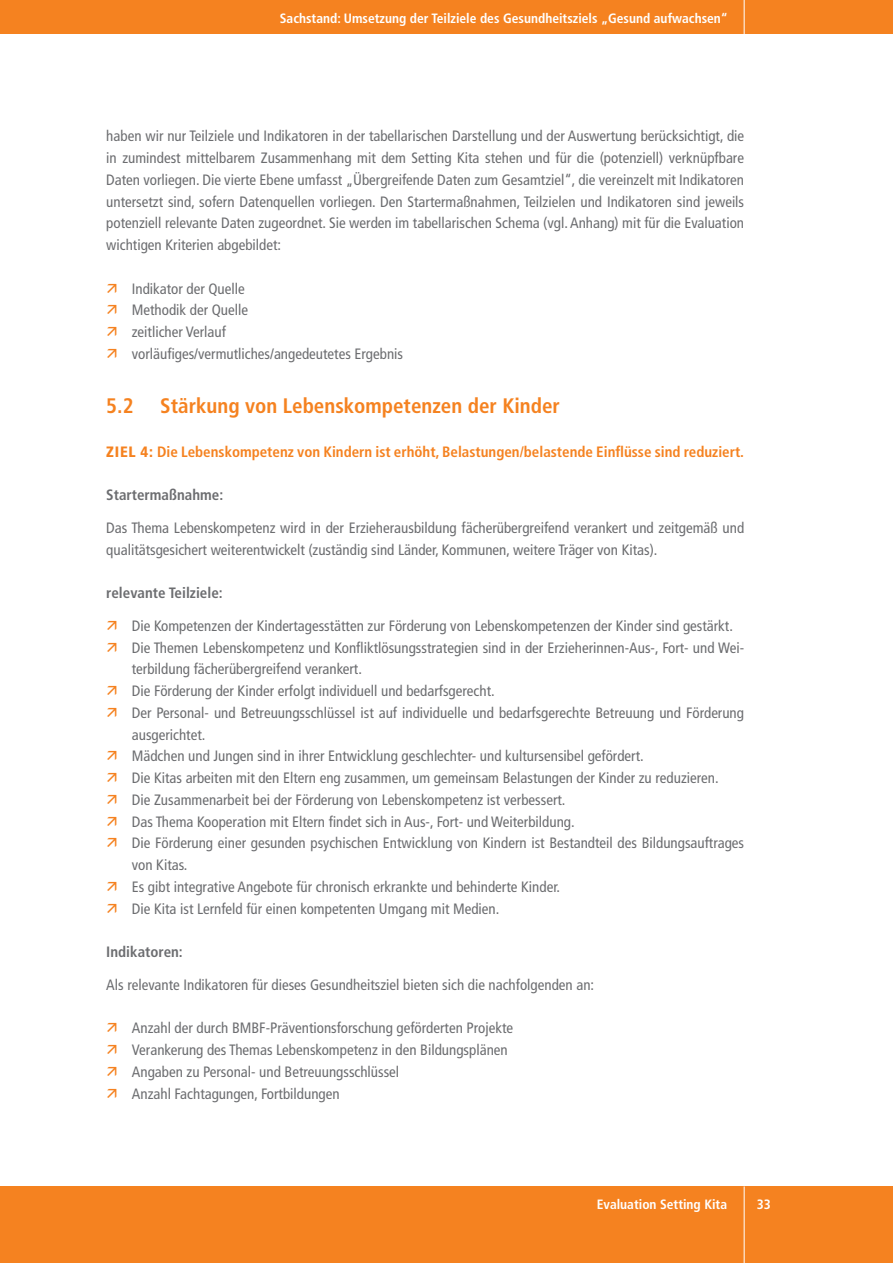
<style>
.page{position:relative;width:893px;height:1263px;background:#fff}
.page>*{position:absolute;margin:0;border:0;box-sizing:border-box;transform-origin:0 0}
.t1{font:700 condensed 21px "Frutiger";color:#f58220}
.t2{font:condensed 15px/21.8px "Frutiger";color:#6c6d70}
.t3{font:700 condensed 15px "Frutiger";color:#f58220}
.t4{font:700 condensed 15px "Frutiger";color:#6c6d70}
.t5{font:700 condensed 13.5px "Frutiger";color:#fff}
.s1{font-weight:900}
</style>
<div class="page">
<div style="left:0;top:0;width:893px;height:34px;background:#f58220"></div>
<div style="left:0;top:1186px;width:893px;height:77px;background:#f58220"></div>
<hr style="left:744px;top:1186px;width:1px;height:77px;background:#fff">
<hr style="left:744px;top:0;width:1px;height:34px;background:#fff">
<p class="t5" style="left:280px;top:10px;width:450px">Sachstand: Umsetzung der Teilziele des Gesundheitsziels „Gesund aufwachsen“</p>
<p class="t2" style="left:106px;top:125px;width:639px;text-align:justify">haben wir nur Teilziele und Indikatoren in der tabellarischen Darstellung und der Auswertung berücksichtigt, die in zumindest mittelbarem Zusammenhang mit dem Setting Kita stehen und für die (potenziell) verknüpfbare Daten vorliegen. Die vierte Ebene umfasst „Übergreifende Daten zum Gesamtziel“, die vereinzelt mit Indikatoren untersetzt sind, sofern Datenquellen vorliegen. Den Startermaßnahmen, Teilzielen und Indikatoren sind jeweils potenziell relevante Daten zugeordnet. Sie werden im tabellarischen Schema (vgl. Anhang) mit für die Evaluation wichtigen Kriterien abgebildet:</p>
<p class="t2" style="left:132px;top:278px;width:273px">Indikator der Quelle<br>Methodik der Quelle<br>zeitlicher Verlauf vorläufiges/vermutliches/angedeutetes Ergebnis</p>
<h1 class="t1" style="left:106px;top:394px;width:29px">5.2</h1>
<h1 class="t1" style="left:160px;top:394px;width:401px">Stärkung von Lebenskompetenzen der Kinder</h1>
<p class="t3" style="left:106px;top:443px;width:639px"><span class="s1">Ziel 4:</span> Die Lebenskompetenz von Kindern ist erhöht, Belastungen/belastende Einflüsse sind reduziert.</p>
<p class="t4" style="left:106px;top:486px;width:118px">Startermaßnahme:</p>
<p class="t2" style="left:106px;top:517px;width:639px">Das Thema Lebenskompetenz wird in der Erzieherausbildung fächerübergreifend verankert und zeitgemäß und qualitätsgesichert weiterentwickelt (zuständig sind Länder, Kommunen, weitere Träger von Kitas).</p>
<p class="t4" style="left:106px;top:584px;width:118px">relevante Teilziele:</p>
<p class="t2" style="left:132px;top:615px;width:614px">Die Kompetenzen der Kindertagesstätten zur Förderung von Lebenskompetenzen der Kinder sind gestärkt.<br>Die Themen Lebenskompetenz und Konfliktlösungsstrategien sind in der Erzieherinnen-Aus-, Fort- und Wei&shy;terbildung fächerübergreifend verankert.<br>Die Förderung der Kinder erfolgt individuell und bedarfsgerecht.<br>Der Personal- und Betreuungsschlüssel ist auf individuelle und bedarfsgerechte Betreuung und Förderung ausgerichtet.<br>Mädchen und Jungen sind in ihrer Entwicklung geschlechter- und kultursensibel gefördert.<br>Die Kitas arbeiten mit den Eltern eng zusammen, um gemeinsam Belastungen der Kinder zu reduzieren.<br>Die Zusammenarbeit bei der Förderung von Lebenskompetenz ist verbessert.<br>Das Thema Kooperation mit Eltern findet sich in Aus-, Fort- und Weiterbildung.<br>Die Förderung einer gesunden psychischen Entwicklung von Kindern ist Bestandteil des Bildungsauftrages von Kitas.<br>Es gibt integrative Angebote für chronisch erkrankte und behinderte Kinder.<br>Die Kita ist Lernfeld für einen kompetenten Umgang mit Medien.</p>
<p class="t4" style="left:106px;top:943px;width:78px">Indikatoren:</p>
<p class="t2" style="left:106px;top:974px;width:489px">Als relevante Indikatoren für dieses Gesundheitsziel bieten sich die nachfolgenden an:</p>
<p class="t2" style="left:132px;top:1017px;width:383px">Anzahl der durch BMBF-Präventionsforschung geförderten Projekte Verankerung des Themas Lebenskompetenz in den Bildungsplänen Angaben zu Personal- und Betreuungsschlüssel<br>Anzahl Fachtagungen, Fortbildungen</p>
<p class="t5" style="left:597px;top:1196px;width:132px">Evaluation Setting Kita</p>
<p class="t5" style="left:757px;top:1196px;width:16px">33</p>
</div>
